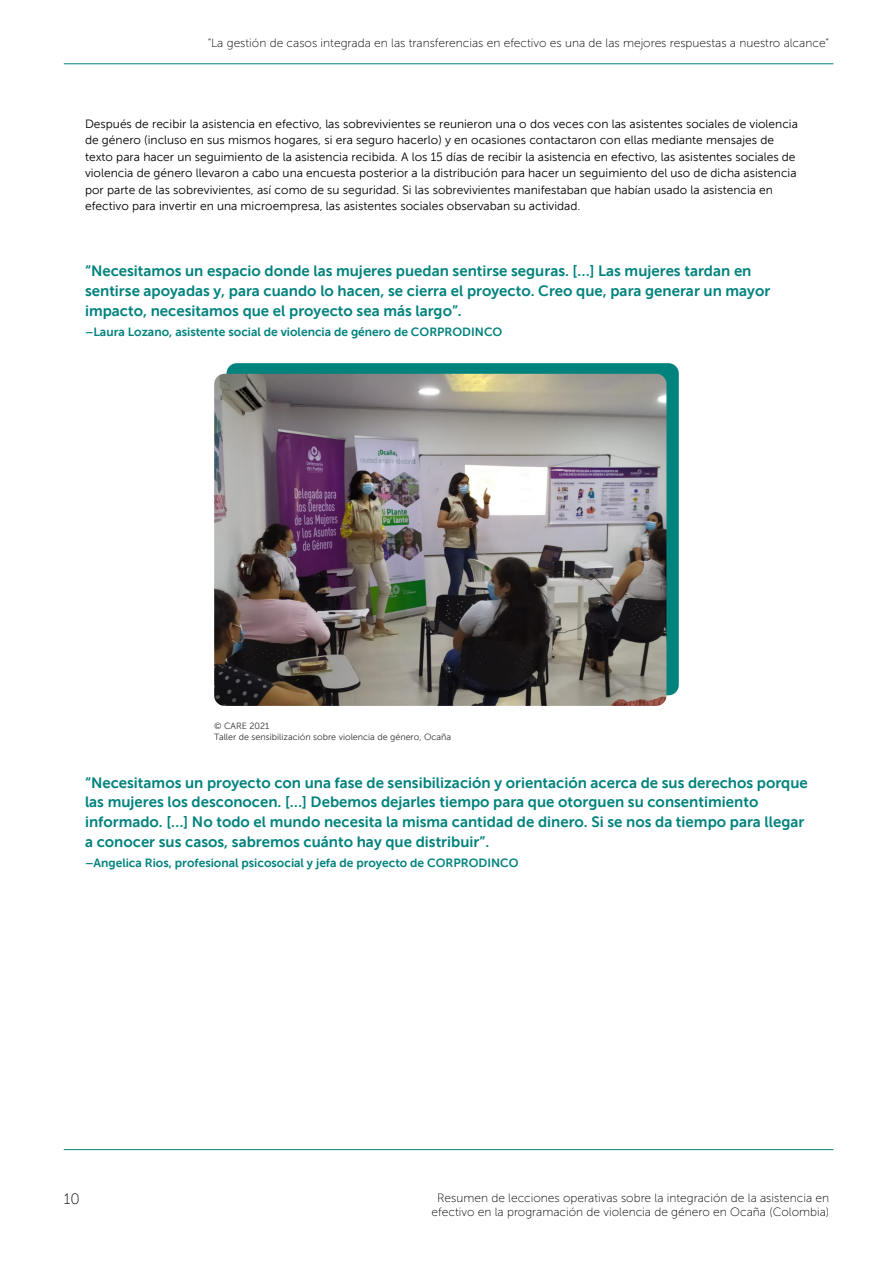
<style>
.page{position:relative;width:893px;height:1263px;background:#fff}
.page>*{position:absolute;margin:0;border:0;box-sizing:border-box;transform-origin:0 0}
.Quotes{font:15px/19.8px "Museo Sans 700";color:#00827d}
.t1{font:15px "Museo Sans 100";color:#000}
.Body{font:12px/16.5px "Museo Sans 300";color:#000}
.t2{font:12px/14.4px "Museo Sans 100";color:#000;text-align:center}
.Quotes-2{font:12px "Museo Sans 700";color:#00827d}
.Image_Credits{font:9px/10.5px "Museo Sans 300";color:#333}
</style>
<div class="page">
<hr style="left:64px;top:63px;width:769px;height:1px;background:#00827d">
<hr style="left:64px;top:1149px;width:769px;height:1px;background:#00827d">
<div style="left:226px;top:363px;width:453px;height:332px;background:#00827d;border-radius:10px"></div>
<img style="left:214px;top:374px;width:452px;height:332px">
<p class="t2" style="left:208px;top:36px;width:623px">“La gestión de casos integrada en las transferencias en efectivo es una de las mejores respuestas a nuestro alcance”</p>
<p class="Body" style="left:85px;top:115px;width:714px">Después de recibir la asistencia en efectivo, las sobrevivientes se reunieron una o dos veces con las asistentes sociales de violencia de género (incluso en sus mismos hogares, si era seguro hacerlo) y en ocasiones contactaron con ellas mediante mensajes de texto para hacer un seguimiento de la asistencia recibida. A los 15 días de recibir la asistencia en efectivo, las asistentes sociales de violencia de género llevaron a cabo una encuesta posterior a la distribución para hacer un seguimiento del uso de dicha asistencia por parte de las sobrevivientes, así como de su seguridad. Si las sobrevivientes manifestaban que habían usado la asistencia en efectivo para invertir en una microempresa, las asistentes sociales observaban su actividad.</p>
<p class="Quotes" style="left:85px;top:261px;width:687px">“Necesitamos un espacio donde las mujeres puedan sentirse seguras. […] Las mujeres tardan en sentirse apoyadas y, para cuando lo hacen, se cierra el proyecto. Creo que, para generar un mayor impacto, necesitamos que el proyecto sea más largo”.</p>
<p class="Quotes-2" style="left:85px;top:325px;width:419px">–Laura Lozano, asistente social de violencia de género de CORPRODINCO</p>
<p class="Image_Credits" style="left:214px;top:721px;width:238px">© CARE 2021<br>Taller de sensibilización sobre violencia de género, Ocaña</p>
<p class="Quotes" style="left:85px;top:772px;width:724px">“Necesitamos un proyecto con una fase de sensibilización y orientación acerca de sus derechos porque las mujeres los desconocen. […] Debemos dejarles tiempo para que otorguen su consentimiento informado. […] No todo el mundo necesita la misma cantidad de dinero. Si se nos da tiempo para llegar a conocer sus casos, sabremos cuánto hay que distribuir”.</p>
<p class="Quotes-2" style="left:85px;top:856px;width:435px">–Angelica Rios, profesional psicosocial y jefa de proyecto de CORPRODINCO</p>
<p class="t1" style="left:64px;top:1191px;width:17px">10</p>
<p class="t2" style="left:432px;top:1190px;width:399px">Resumen de lecciones operativas sobre la integración de la asistencia en efectivo en la programación de violencia de género en Ocaña (Colombia)</p>
</div>
